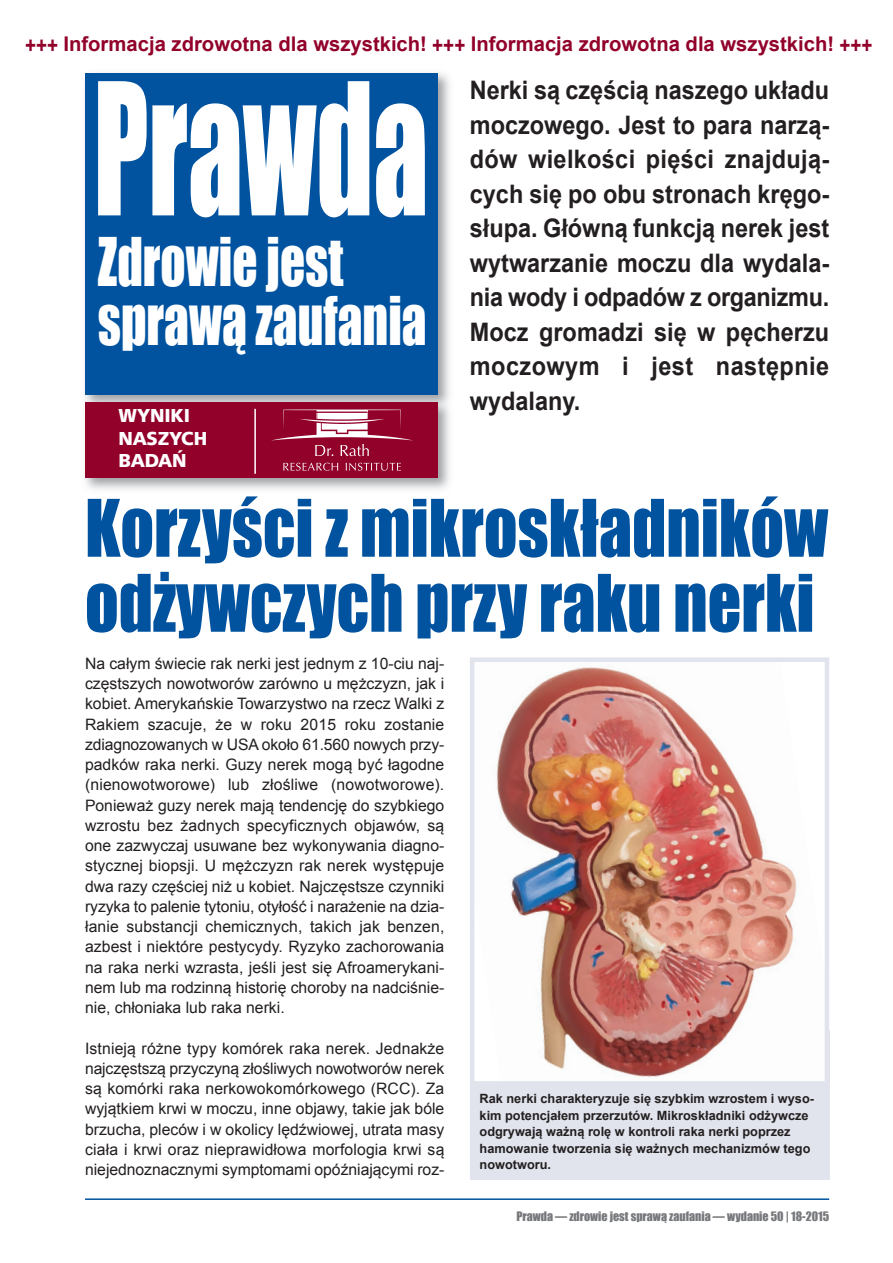
<style>
.page{position:relative;width:893px;height:1263px;background:#fff}
.page>*{position:absolute;margin:0;border:0;box-sizing:border-box;transform-origin:0 0}
.t1{font:169.8px "Impact";color:#fff;scale:.65 1}
.t2{font:73.2px/75px "Impact";color:#0153a0;scale:.9 1}
.t3{font:61.65px/59.7px "Impact";color:#fff;scale:.8 1}
.t4{font:700 25.5px/34.5px "Arial";color:#231f20;text-align:justify;scale:.92 1}
.t5{font:700 20.25px "Arial";color:#91012a}
.t6{font:700 19.5px/22.5px "F015 TCE";letter-spacing:-.01em;color:#fff}
.t7{font:15.75px/20.2px "Arial";color:#231f20;text-align:justify}
.t8{font:700 12.75px/16.5px "Arial";color:#231f20}
.t9{font:12px "Impact";color:#76787b}
.s1{font-family:"Frutiger LT";font-weight:900;font-stretch:condensed;font-size:22.5px}
</style>
<div class="page">
<img style="left:85px;top:73px;width:365px;height:417px">
<div style="left:85px;top:74px;width:353px;height:321px;background:#0153a0"></div>
<div style="left:85px;top:402px;width:353px;height:76px;background:#91012a"></div>
<svg style="left:283px;top:463px;width:55px;height:8px"></svg>
<svg style="left:346px;top:463px;width:55px;height:8px"></svg>
<svg style="left:271px;top:409px;width:142px;height:47px"></svg>
<img style="left:317px;top:413px;width:50px;height:6px">
<img style="left:322px;top:423px;width:46px;height:10px">
<hr style="left:254px;top:409px;width:2px;height:65px;background:#fff">
<div style="left:470px;top:1029px;width:359px;height:150px;background:#e1e4ed"></div>
<img style="left:475px;top:667px;width:349px;height:413px">
<div style="left:470px;top:657px;width:359px;height:428px;border:4px solid #e1e4ed"></div>
<hr style="left:85px;top:1198px;width:744px;height:2px;background:#0153a0">
<p class="t5" style="left:25px;top:33px;width:849px"><span class="s1">+++</span> Informacja zdrowotna dla wszystkich! <span class="s1">+++</span> Informacja zdrowotna dla wszystkich! <span class="s1">+++</span></p>
<h1 class="t1" style="left:94px;top:44px;width:517px">Prawda</h1>
<p class="t4" style="left:470px;top:73px;width:392px">Nerki są częścią naszego układu moczowego. Jest to para narzą&shy;dów wielkości pięści znajdują&shy;cych się po obu stronach kręgo&shy;słupa. Główną funkcją nerek jest wytwarzanie moczu dla wydala&shy;nia wody i odpadów z organizmu.<br>Mocz gromadzi się w pęcherzu moczowym i jest następnie wydalany.</p>
<h3 class="t3" style="left:98px;top:231px;width:413px">Zdrowie jest sprawą zaufania</h3>
<p class="t6" style="left:118px;top:404px;width:91px">WYNIKI<br>NASZYCH<br>BADAŃ</p>
<h2 class="t2" style="left:85px;top:490px;width:827px">Korzyści z mikroskładników odżywczych przy raku nerki</h2>
<p class="t7" style="left:85px;top:653px;width:361px">Na całym świecie rak nerki jest jednym z 10-ciu naj&shy;częstszych nowotworów zarówno u mężczyzn, jak i kobiet. Amerykańskie Towarzystwo na rzecz Walki z Rakiem szacuje, że w roku 2015 roku zostanie zdiagnozowanych w USA około 61.560 nowych przy&shy;padków raka nerki. Guzy nerek mogą być łagodne (nienowotworowe) lub złośliwe (nowotworowe).<br>Ponieważ guzy nerek mają tendencję do szybkiego wzrostu bez żadnych specyficznych objawów, są one zazwyczaj usuwane bez wykonywania diagno&shy;stycznej biopsji. U mężczyzn rak nerek występuje dwa razy częściej niż u kobiet. Najczęstsze czynniki ryzyka to palenie tytoniu, otyłość i narażenie na dzia&shy;łanie substancji chemicznych, takich jak benzen, azbest i niektóre pestycydy. Ryzyko zachorowania na raka nerki wzrasta, jeśli jest się Afroamerykani&shy;nem lub ma rodzinną historię choroby na nadciśnie&shy;nie, chłoniaka lub raka nerki.</p>
<p class="t7" style="left:85px;top:1038px;width:361px">Istnieją różne typy komórek raka nerek. Jednakże najczęstszą przyczyną złośliwych nowotworów nerek są komórki raka nerkowokomórkowego (RCC). Za wyjątkiem krwi w moczu, inne objawy, takie jak bóle brzucha, pleców i w okolicy lędźwiowej, utrata masy ciała i krwi oraz nieprawidłowa morfologia krwi są niejednoznacznymi symptomami opóźniającymi roz-</p>
<p class="t8" style="left:480px;top:1091px;width:335px">Rak nerki charakteryzuje się szybkim wzrostem i wyso&shy;kim potencjałem przerzutów. Mikroskładniki odżywcze odgrywają ważną rolę w kontroli raka nerki poprzez hamowanie tworzenia się ważnych mechanizmów tego nowotworu.</p>
<p class="t9" style="left:516px;top:1209px;width:314px">Prawda — zdrowie jest sprawą zaufania — wydanie 50 | 18-2015</p>
</div>
